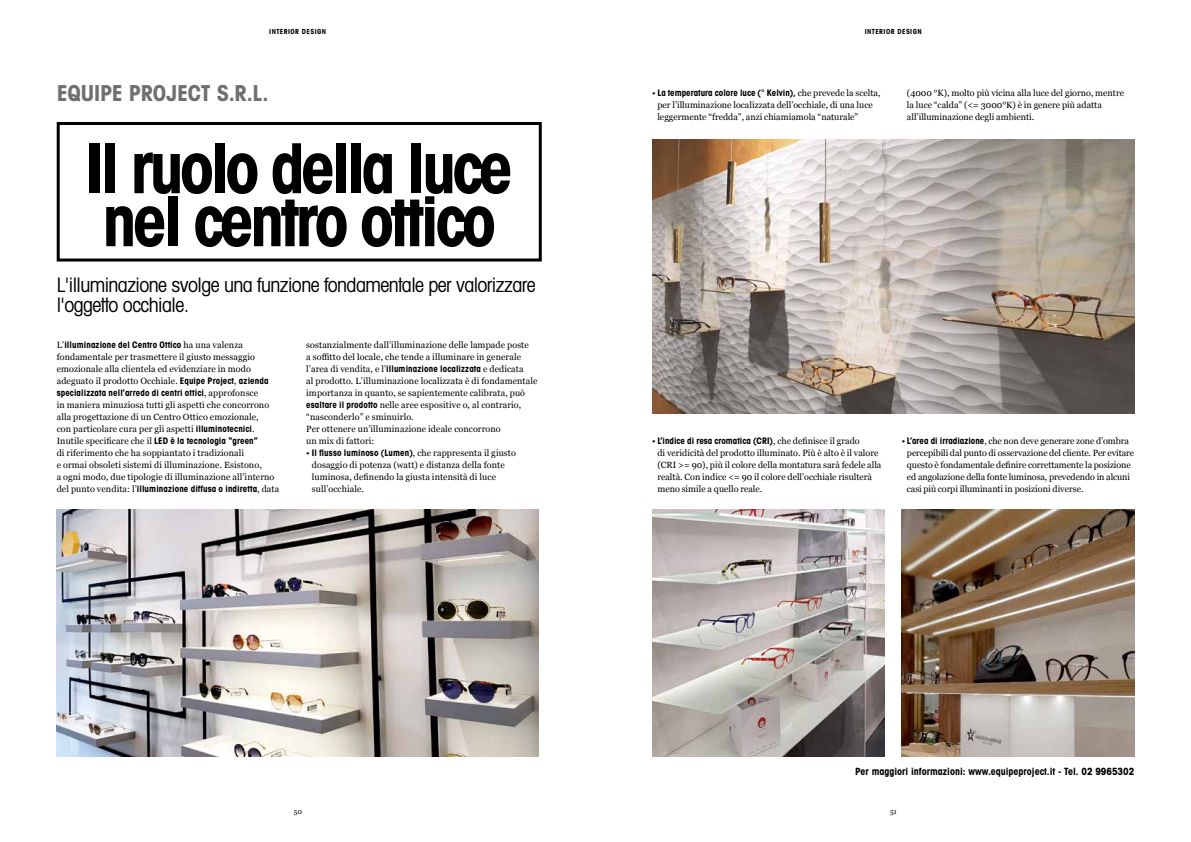
<style>
.page{position:relative;width:1191px;height:842px;background:#fff}
.page>*{position:absolute;margin:0;border:0;box-sizing:border-box;transform-origin:0 0}
.t1{font:700 condensed 69px/53px "Avant Garde";letter-spacing:-.06em;color:#000}
.t2{font:700 condensed 22px "Avant Garde";letter-spacing:-.01em;color:#706f6f}
.t3{font:condensed 20px/20px "Avant Garde";letter-spacing:-.03em;color:#000}
.t4{font:700 condensed 10px "Avant Garde";color:#000}
.t5{font:9px/12px "Georgia";letter-spacing:.01em;color:#000}
.t6{font:9px/12px "Georgia";letter-spacing:-.01em;color:#000}
.t7{font:700 condensed 9px "Avant Garde";letter-spacing:.01em;color:#000}
.t8{font:700 condensed 7px "Avant Garde";letter-spacing:.06em;color:#000}
.t9{font:7px "Georgia";color:#000}
.s1{font-family:"Georgia";font-weight:400;font-stretch:normal}
.s2{font-family:"Avant Garde";font-weight:700;font-stretch:condensed}
</style>
<div class="page">
<div style="left:57px;top:122px;width:485px;height:139px;border:3px solid #000"></div>
<img style="left:57px;top:509px;width:482px;height:248px">
<img style="left:652px;top:139px;width:482px;height:275px">
<img style="left:652px;top:509px;width:232px;height:248px">
<img style="left:901px;top:509px;width:233px;height:248px">
<p class="t8" style="left:269px;top:27px;width:58px">INTERIOR DESIGN</p>
<p class="t8" style="left:864px;top:27px;width:58px">INTERIOR DESIGN</p>
<h2 class="t2" style="left:57px;top:79px;width:213px">EQUIPE PROJECT S.R.L.</h2>
<h1 class="t1" style="left:85px;top:140px;width:429px">Il ruolo della luce nel centro ottico</h1>
<h3 class="t3" style="left:57px;top:275px;width:480px">L'illuminazione svolge una funzione fondamentale per valorizzare l'oggetto occhiale.</h3>
<p class="t7" style="left:57px;top:339px;width:188px"><span class="s1">L’</span>illuminazione del Centro Ottico <span class="s1">ha una valenza</span></p>
<p class="t5" style="left:57px;top:351px;width:213px">fondamentale per trasmettere il giusto messaggio emozionale alla clientela ed evidenziare in modo adeguato il prodotto Occhiale. <span class="s2">Equipe Project</span>, <span class="s2">azienda</span></p>
<p class="t7" style="left:57px;top:387px;width:203px">specializzata nell’arredo di centri ottici<span class="s1">, approfonsce</span></p>
<p class="t5" style="left:57px;top:399px;width:219px">in maniera minuziosa tutti gli aspetti che concorrono alla progettazione di un Centro Ottico emozionale, con particolare cura per gli aspetti <span class="s2">illuminotecnici</span>.<br>Inutile specificare che il <span class="s2">LED è la tecnologia “green”<br></span>di riferimento che ha soppiantato i tradizionali<br>e ormai obsoleti sistemi di illuminazione. Esistono,<br>a ogni modo, due tipologie di illuminazione all’interno</p>
<p class="t7" style="left:57px;top:483px;width:224px"><span class="s1">del punto vendita: l’</span>illuminazione diffusa o indiretta<span class="s1">, data</span></p>
<p class="t5" style="left:306px;top:338px;width:233px">sostanzialmente dall’illuminazione delle lampade poste<br>a soffitto del locale, che tende a illuminare in generale l’area di vendita, e l’<span class="s2">illuminazione localizzata</span> e dedicata<br>al prodotto. L’illuminazione localizzata è di fondamentale importanza in quanto, se sapientemente calibrata, può <span class="s2">esaltare il prodotto</span> nelle aree espositive o, al contrario, “nasconderlo” e sminuirlo.<br>Per ottenere un’illuminazione ideale concorrono<br>un mix di fattori:</p>
<p class="t5" style="left:312px;top:446px;width:206px;text-indent:-6px">• <span class="s2">Il flusso luminoso (Lumen)</span>, che rappresenta il giusto dosaggio di potenza (watt) e distanza della fonte luminosa, definendo la giusta intensità di luce sull’occhiale.</p>
<p class="t7" style="left:652px;top:87px;width:230px"><span class="s1">•</span> La temperatura colore luce (° Kelvin), <span class="s1">che prevede la scelta,</span></p>
<p class="t5" style="left:657px;top:99px;width:217px">per l’illuminazione localizzata dell’occhiale, di una luce leggermente “fredda”, anzi chiamiamola “naturale”</p>
<p class="t5" style="left:907px;top:87px;width:218px">(4000 °K), molto più vicina alla luce del giorno, mentre la luce “calda” (&lt;= 3000°K) è in genere più adatta all’illuminazione degli ambienti.</p>
<p class="t7" style="left:652px;top:435px;width:209px"><span class="s1">•</span> L’indice di resa cromatica (CRI)<span class="s1">, che definisce il grado</span></p>
<p class="t5" style="left:657px;top:447px;width:226px">di veridicità del prodotto illuminato. Più è alto è il valore (CRI &gt;= 90), più il colore della montatura sarà fedele alla realtà. Con indice &lt;= 90 il colore dell’occhiale risulterà meno simile a quello reale.</p>
<p class="t6" style="left:907px;top:435px;width:229px;text-indent:-5px">• <span class="s2">L’area di irradiazione</span>, che non deve generare zone d’ombra percepibili dal punto di osservazione del cliente. Per evitare questo è fondamentale definire correttamente la posizione ed angolazione della fonte luminosa, prevedendo in alcuni casi più corpi illuminanti in posizioni diverse.</p>
<p class="t4" style="left:855px;top:765px;width:281px">Per maggiori informazioni: www.equipeproject.it - Tel. 02 9965302</p>
<p class="t9" style="left:294px;top:806px;width:9px">50</p>
<p class="t9" style="left:890px;top:806px;width:8px">51</p>
</div>
